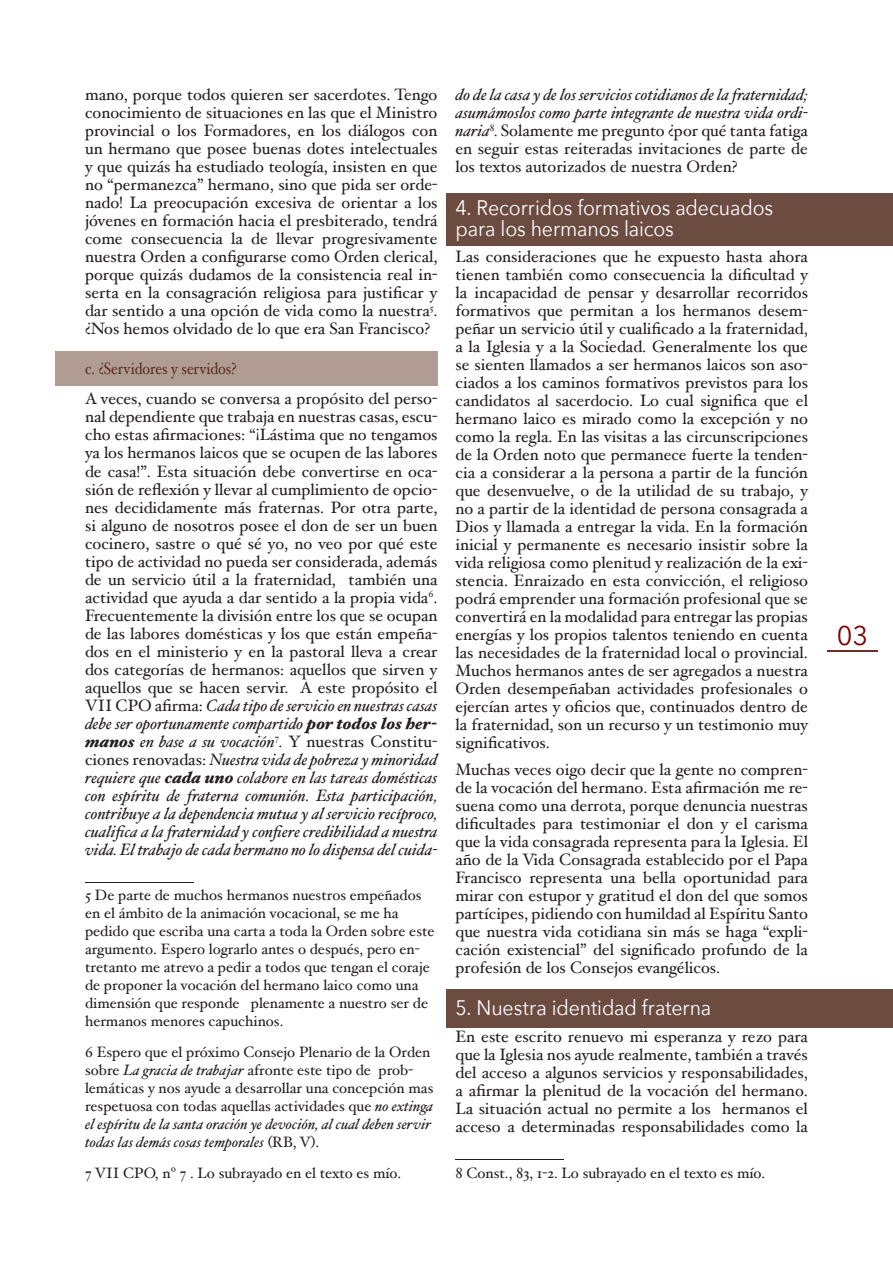
<style>
.page{position:relative;width:893px;height:1263px;background:#fff}
.page>*{position:absolute;margin:0;border:0;box-sizing:border-box;transform-origin:0 0}
.t1{font:27px "Avenir Next";color:#7b0300}
.t2{font:21px/21px "Avenir Next";letter-spacing:-.005em;color:#fff;scale:.93 1}
.t3{font:16.5px/18px "Hoefler Text";color:#231f20;text-align:justify}
.t4{font:16.5px "Hoefler Text";color:#542e26;scale:.87 1}
.t5{font:15px/18px "Hoefler Text";color:#231f20}
.s1{font-style:italic}
.s2{font-weight:900;font-style:italic}
</style>
<div class="page">
<hr style="left:827px;top:650px;width:51px;height:1px;background:#712c23">
<div style="left:446px;top:990px;width:447px;height:38px;background:#6c4b41"></div>
<div style="left:446px;top:193px;width:447px;height:53px;background:#6c4b41"></div>
<div style="left:55px;top:352px;width:382px;height:34px;background:#b19c94"></div>
<hr style="left:85px;top:882px;width:108px;height:1px;background:#231f20">
<hr style="left:455px;top:1159px;width:108px;height:1px;background:#231f20">
<p class="t3" style="left:85px;top:86px;width:354px">mano, porque todos quieren ser sacerdotes. Tengo conocimiento de situaciones en las que el Ministro provincial o los Formadores, en los diálogos con un hermano que posee buenas dotes intelectuales y que quizás ha estudiado teología, insisten en que no “permanezca” hermano, sino que pida ser orde&shy;nado! La preocupación excesiva de orientar a los jóvenes en formación hacia el presbiterado, tendrá come consecuencia la de llevar progresivamente nuestra Orden a configurarse como Orden clerical, porque quizás dudamos de la consistencia real in&shy;serta en la consagración religiosa para justificar y dar sentido a una opción de vida como la nuestra<sup>5</sup>. ¿Nos hemos olvidado de lo que era San Francisco?</p>
<p class="t4" style="left:85px;top:358px;width:176px">c. ¿Servidores y servidos?</p>
<p class="t3" style="left:85px;top:390px;width:354px">A veces, cuando se conversa a propósito del perso&shy;nal dependiente que trabaja en nuestras casas, escu&shy;cho estas afirmaciones: “¡Lástima que no tengamos ya los hermanos laicos que se ocupen de las labores de casa!”. Esta situación debe convertirse en oca&shy;sión de reflexión y llevar al cumplimiento de opcio&shy;nes decididamente más fraternas. Por otra parte, si alguno de nosotros posee el don de ser un buen cocinero, sastre o qué sé yo, no veo por qué este tipo de actividad no pueda ser considerada, además de un servicio útil a la fraternidad, también una actividad que ayuda a dar sentido a la propia vida<sup>6</sup>.<br>Frecuentemente la división entre los que se ocupan de las labores domésticas y los que están empeña&shy;dos en el ministerio y en la pastoral lleva a crear dos categorías de hermanos: aquellos que sirven y aquellos que se hacen servir. A este propósito el VII CPO afirma: <span class="s1">Cada tipo de servicio en nuestras casas debe ser oportunamente compartido</span> <span class="s2">por todos los her&shy;manos</span> <span class="s1">en base a su vocación</span><sup>7</sup><span class="s1">.</span> Y nuestras Constitu&shy;ciones renovadas: <span class="s1">Nuestra vida de pobreza y minoridad requiere que</span> <span class="s2">cada uno</span> <span class="s1">colabore en las tareas domésticas con espíritu de fraterna comunión. Esta participación, contribuye a la dependencia mutua y al servicio recíproco, cualifica a la fraternidad y confiere credibilidad a nuestra vida. El trabajo de cada hermano no lo dispensa del cuida-</span></p>
<p class="t5" style="left:85px;top:886px;width:351px">5 De parte de muchos hermanos nuestros empeñados en el ámbito de la animación vocacional, se me ha pedido que escriba una carta a toda la Orden sobre este argumento. Espero lograrlo antes o después, pero en&shy;tretanto me atrevo a pedir a todos que tengan el coraje de proponer la vocación del hermano laico como una dimensión que responde plenamente a nuestro ser de hermanos menores capuchinos.</p>
<p class="t5" style="left:85px;top:1043px;width:350px">6 Espero que el próximo Consejo Plenario de la Orden sobre <span class="s1">La gracia de trabajar</span> afronte este tipo de prob&shy;lemáticas y nos ayude a desarrollar una concepción mas respetuosa con todas aquellas actividades que <span class="s1">no extinga el espíritu de la santa oración ye devoción, al cual deben servir todas las demás cosas temporales</span> (RB, V).</p>
<p class="t5" style="left:85px;top:1164px;width:318px">7 VII CPO, nº 7 . Lo subrayado en el texto es mío.</p>
<p class="t3" style="left:455px;top:86px;width:354px"><span class="s1">do de la casa y de los servicios cotidianos de la fraternidad; asumámoslos como parte integrante de nuestra vida ordi&shy;naria</span><sup>8</sup><span class="s1">.</span> Solamente me pregunto ¿por qué tanta fatiga en seguir estas reiteradas invitaciones de parte de los textos autorizados de nuestra Orden?</p>
<p class="t2" style="left:455px;top:196px;width:343px">4. Recorridos formativos adecuados para los hermanos laicos</p>
<p class="t3" style="left:455px;top:247px;width:354px">Las consideraciones que he expuesto hasta ahora tienen también como consecuencia la dificultad y la incapacidad de pensar y desarrollar recorridos formativos que permitan a los hermanos desem&shy;peñar un servicio útil y cualificado a la fraternidad, a la Iglesia y a la Sociedad. Generalmente los que se sienten llamados a ser hermanos laicos son aso&shy;ciados a los caminos formativos previstos para los candidatos al sacerdocio. Lo cual significa que el hermano laico es mirado como la excepción y no como la regla. En las visitas a las circunscripciones de la Orden noto que permanece fuerte la tenden&shy;cia a considerar a la persona a partir de la función que desenvuelve, o de la utilidad de su trabajo, y no a partir de la identidad de persona consagrada a Dios y llamada a entregar la vida. En la formación inicial y permanente es necesario insistir sobre la vida religiosa como plenitud y realización de la exi&shy;stencia. Enraizado en esta convicción, el religioso podrá emprender una formación profesional que se convertirá en la modalidad para entregar las propias energías y los propios talentos teniendo en cuenta las necesidades de la fraternidad local o provincial.<br>Muchos hermanos antes de ser agregados a nuestra Orden desempeñaban actividades profesionales o ejercían artes y oficios que, continuados dentro de la fraternidad, son un recurso y un testimonio muy significativos.</p>
<p class="t3" style="left:455px;top:760px;width:354px">Muchas veces oigo decir que la gente no compren&shy;de la vocación del hermano. Esta afirmación me re&shy;suena como una derrota, porque denuncia nuestras dificultades para testimoniar el don y el carisma que la vida consagrada representa para la Iglesia. El año de la Vida Consagrada establecido por el Papa Francisco representa una bella oportunidad para mirar con estupor y gratitud el don del que somos partícipes, pidiendo con humildad al Espíritu Santo que nuestra vida cotidiana sin más se haga “expli&shy;cación existencial” del significado profundo de la profesión de los Consejos evangélicos.</p>
<p class="t2" style="left:455px;top:996px;width:277px">5. Nuestra identidad fraterna</p>
<p class="t3" style="left:455px;top:1027px;width:354px">En este escrito renuevo mi esperanza y rezo para que la Iglesia nos ayude realmente, también a través del acceso a algunos servicios y responsabilidades, a afirmar la plenitud de la vocación del hermano.<br>La situación actual no permite a los hermanos el acceso a determinadas responsabilidades como la</p>
<p class="t5" style="left:455px;top:1164px;width:311px">8 Const., 83, 1-2. Lo subrayado en el texto es mío.</p>
<h1 class="t1" style="left:837px;top:613px;width:33px">03</h1>
</div>
